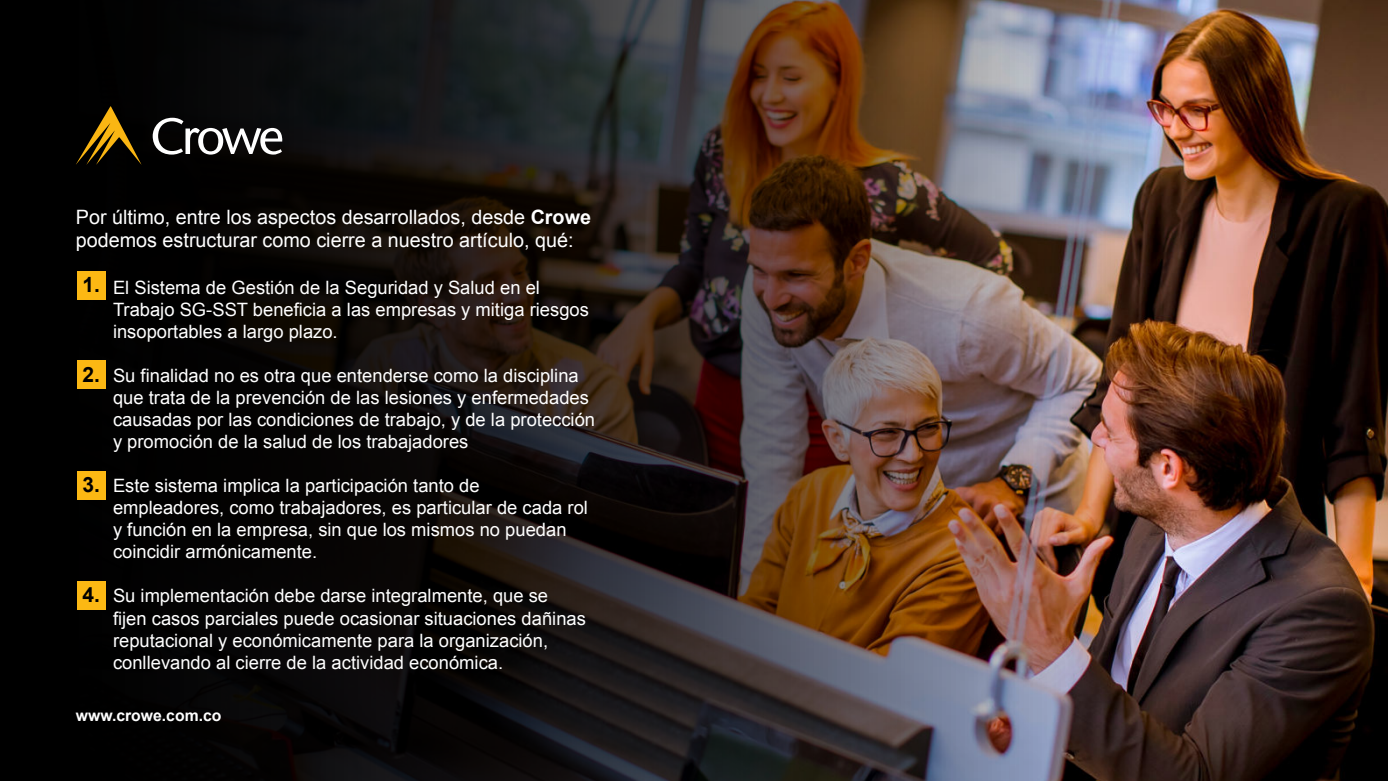
<style>
.page{position:relative;width:1388px;height:781px;background:#fff}
.page>*{position:absolute;margin:0;border:0;box-sizing:border-box;transform-origin:0 0}
.t1{font:700 21px "Arial";color:#000}
.t2{font:19.78px/23.8px "Arial";color:#fff}
.t3{font:18.38px/22.1px "Arial";color:#fff}
.t4{font:700 15.75px "Arial";color:#fff}
.s1{font-weight:700}
</style>
<div class="page">
<img style="left:1160px;top:0;width:228px;height:780px">
<img style="left:0;top:0;width:1160px;height:780px">
<svg style="left:76px;top:106px;width:65px;height:58px;background:#3d2c04"></svg>
<svg style="left:153px;top:118px;width:129px;height:37px"></svg>
<div style="left:77px;top:271px;width:28px;height:28px;background:#fcb813"></div>
<div style="left:77px;top:360px;width:28px;height:28px;background:#fcb813"></div>
<div style="left:77px;top:471px;width:28px;height:28px;background:#fcb813"></div>
<div style="left:77px;top:581px;width:28px;height:28px;background:#fcb813"></div>
<p class="t2" style="left:76px;top:206px;width:517px">Por último, entre los aspectos desarrollados, desde <span class="s1">Crowe </span>podemos estructurar como cierre a nuestro artículo, qué:</p>
<p class="t3" style="left:113px;top:278px;width:477px">El Sistema de Gestión de la Seguridad y Salud en el<br>Trabajo SG-SST beneficia a las empresas y mitiga riesgos insoportables a largo plazo.</p>
<p class="t3" style="left:113px;top:366px;width:484px">Su finalidad no es otra que entenderse como la disciplina que trata de la prevención de las lesiones y enfermedades causadas por las condiciones de trabajo, y de la protección y promoción de la salud de los trabajadores</p>
<p class="t3" style="left:113px;top:476px;width:476px">Este sistema implica la participación tanto de empleadores, como trabajadores, es particular de cada rol y función en la empresa, sin que los mismos no puedan coincidir armónicamente.</p>
<p class="t3" style="left:113px;top:586px;width:474px">Su implementación debe darse integralmente, que se fijen casos parciales puede ocasionar situaciones dañinas reputacional y económicamente para la organización, conllevando al cierre de la actividad económica.</p>
<p class="t1" style="left:82px;top:277px;width:19px">1.</p>
<p class="t1" style="left:82px;top:366px;width:19px">2.</p>
<p class="t1" style="left:82px;top:476px;width:19px">3.</p>
<p class="t1" style="left:82px;top:587px;width:19px">4.</p>
<p class="t4" style="left:76px;top:709px;width:147px">www.crowe.com.co</p>
</div>
